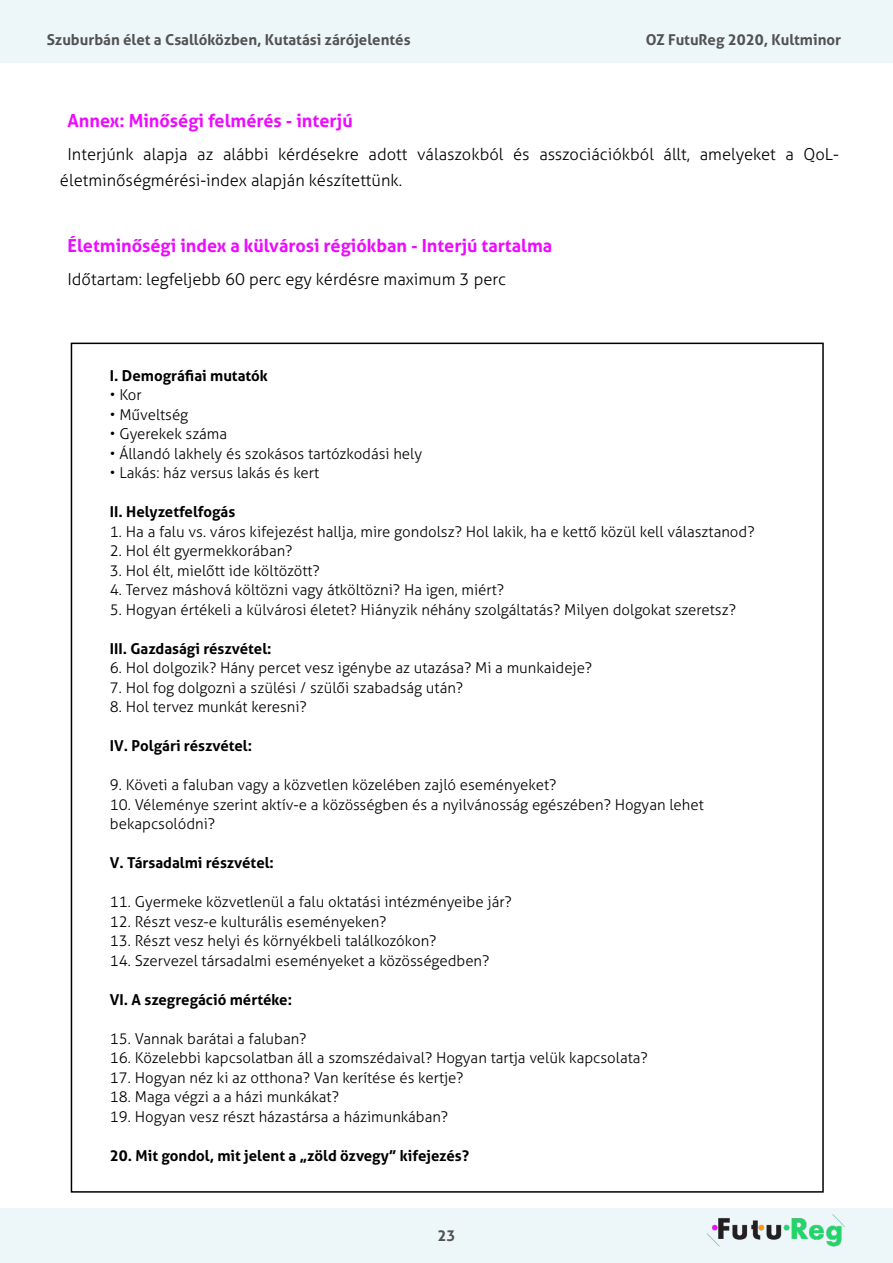
<style>
.page{position:relative;width:893px;height:1263px;background:#fff}
.page>*{position:absolute;margin:0;border:0;box-sizing:border-box;transform-origin:0 0}
.t1{font:700 18px "Aller";color:#ed0bff}
.t2{font:300 16.5px/25.5px "Aller";color:#000}
.t3{font:300 15px/19.5px "Aller";color:#000}
.t4{font:700 15px "Aller";color:#000}
.t5{font:700 15px "Aller";color:#525252}
</style>
<div class="page">
<div style="left:0;top:0;width:893px;height:63px;background:#edf7f9"></div>
<div style="left:0;top:1209px;width:893px;height:54px;background:#edf7f9"></div>
<img style="left:707px;top:1214px;width:138px;height:33px">
<p class="t5" style="left:47px;top:31px;width:365px">Szuburbán élet a Csallóközben, Kutatási zárójelentés</p>
<p class="t5" style="left:646px;top:31px;width:197px">OZ FutuReg 2020, Kultminor</p>
<p class="t1" style="left:68px;top:110px;width:287px">Annex: Minőségi felmérés - interjú</p>
<p class="t2" style="left:60px;top:142px;width:780px;text-indent:8px">Interjúnk alapja az alábbi kérdésekre adott válaszokból és asszociációkból állt, amelyeket a QoL&shy;életminőségmérési-index alapján készítettünk.</p>
<p class="t1" style="left:68px;top:234px;width:486px">Életminőségi index a külvárosi régiókban - Interjú tartalma</p>
<p class="t2" style="left:68px;top:266px;width:440px">Időtartam: legfeljebb 60 perc egy kérdésre maximum 3 perc</p>
<p class="t4" style="left:110px;top:366px;width:159px">I. Demográfiai mutatók</p>
<p class="t3" style="left:110px;top:385px;width:33px">• Kor</p>
<p class="t3" style="left:110px;top:405px;width:80px">• Műveltség</p>
<p class="t3" style="left:110px;top:424px;width:119px">• Gyerekek száma</p>
<p class="t3" style="left:110px;top:444px;width:314px">• Állandó lakhely és szokásos tartózkodási hely</p>
<p class="t3" style="left:110px;top:463px;width:211px">• Lakás: ház versus lakás és kert</p>
<p class="t4" style="left:110px;top:503px;width:127px">II. Helyzetfelfogás</p>
<p class="t3" style="left:110px;top:522px;width:646px">1. Ha a falu vs. város kifejezést hallja, mire gondolsz? Hol lakik, ha e kettő közül kell választanod?</p>
<p class="t3" style="left:110px;top:541px;width:184px">2. Hol élt gyermekkorában?</p>
<p class="t3" style="left:110px;top:561px;width:211px">3. Hol élt, mielőtt ide költözött?</p>
<p class="t3" style="left:110px;top:580px;width:396px">4. Tervez máshová költözni vagy átköltözni? Ha igen, miért?</p>
<p class="t3" style="left:110px;top:600px;width:627px">5. Hogyan értékeli a külvárosi életet? Hiányzik néhány szolgáltatás? Milyen dolgokat szeretsz?</p>
<p class="t4" style="left:110px;top:639px;width:163px">III. Gazdasági részvétel:</p>
<p class="t3" style="left:110px;top:658px;width:484px">6. Hol dolgozik? Hány percet vesz igénybe az utazása? Mi a munkaideje?</p>
<p class="t3" style="left:110px;top:678px;width:355px">7. Hol fog dolgozni a szülési / szülői szabadság után?</p>
<p class="t3" style="left:110px;top:697px;width:198px">8. Hol tervez munkát keresni?</p>
<p class="t4" style="left:110px;top:737px;width:144px">IV. Polgári részvétel:</p>
<p class="t3" style="left:110px;top:775px;width:448px">9. Követi a faluban vagy a közvetlen közelében zajló eseményeket?</p>
<p class="t3" style="left:110px;top:795px;width:595px">10. Véleménye szerint aktív-e a közösségben és a nyilvánosság egészében? Hogyan lehet bekapcsolódni?</p>
<p class="t4" style="left:110px;top:854px;width:165px">V. Társadalmi részvétel:</p>
<p class="t3" style="left:110px;top:892px;width:403px">11. Gyermeke közvetlenül a falu oktatási intézményeibe jár?</p>
<p class="t3" style="left:110px;top:912px;width:278px">12. Részt vesz-e kulturális eseményeken?</p>
<p class="t3" style="left:110px;top:931px;width:328px">13. Részt vesz helyi és környékbeli találkozókon?</p>
<p class="t3" style="left:110px;top:951px;width:381px">14. Szervezel társadalmi eseményeket a közösségedben?</p>
<p class="t4" style="left:110px;top:990px;width:184px">VI. A szegregáció mértéke:</p>
<p class="t3" style="left:110px;top:1029px;width:198px">15. Vannak barátai a faluban?</p>
<p class="t3" style="left:110px;top:1048px;width:539px">16. Közelebbi kapcsolatban áll a szomszédaival? Hogyan tartja velük kapcsolata?</p>
<p class="t3" style="left:110px;top:1068px;width:355px">17. Hogyan néz ki az otthona? Van kerítése és kertje?</p>
<p class="t3" style="left:110px;top:1087px;width:230px">18. Maga végzi a a házi munkákat?</p>
<p class="t3" style="left:110px;top:1107px;width:340px">19. Hogyan vesz részt házastársa a házimunkában?</p>
<p class="t4" style="left:110px;top:1146px;width:361px">20. Mit gondol, mit jelent a „zöld özvegy” kifejezés?</p>
<p class="t5" style="left:437px;top:1226px;width:19px">23</p>
</div>
